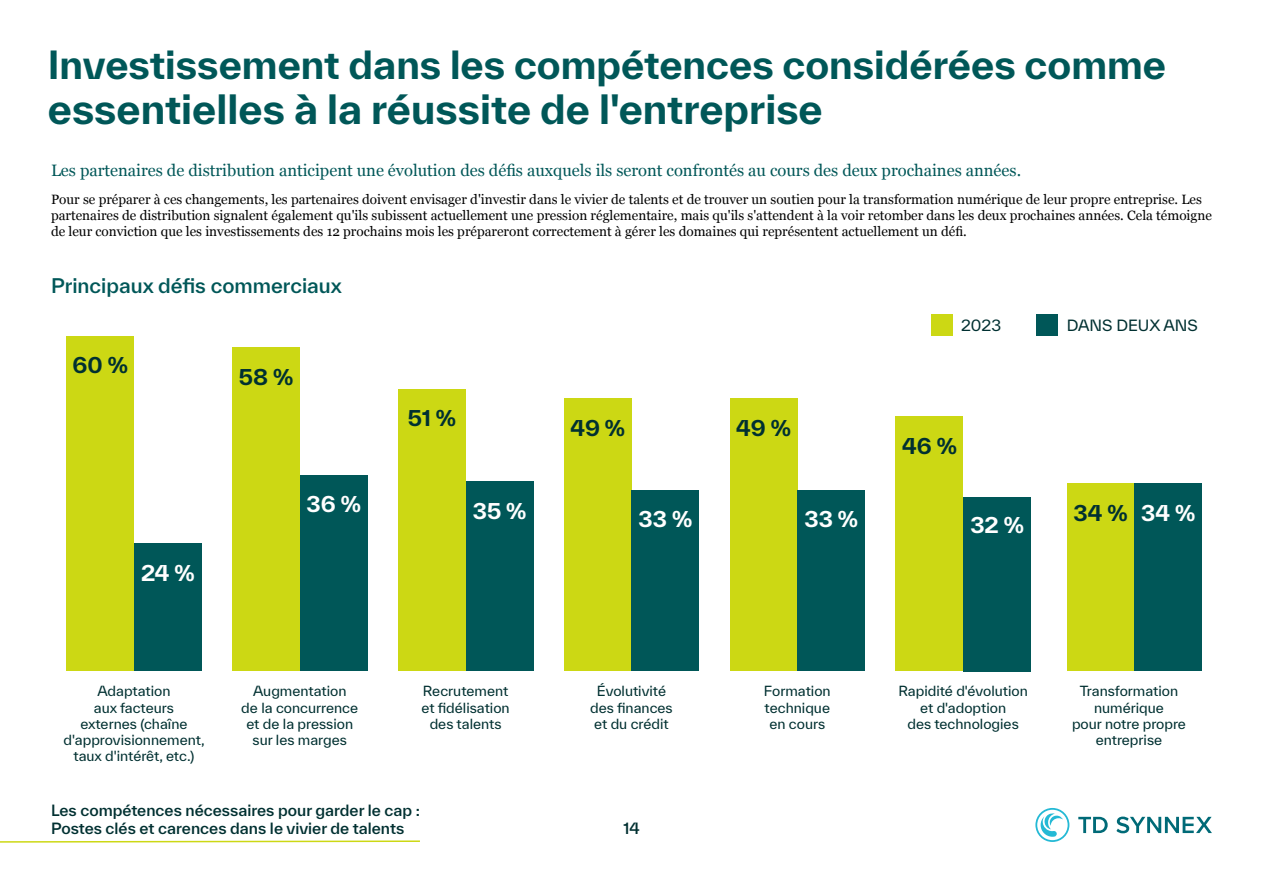
<style>
.page{position:relative;width:1263px;height:893px;background:#fff}
.page>*{position:absolute;margin:0;border:0;box-sizing:border-box;transform-origin:0 0}
.t1{font:700 39px "TWK Everett";color:#005758}
.t2{font:700 37.5px "TWK Everett";color:#005758}
.t3{font:700 21px "TWK Everett";color:#003031}
.t4{font:700 21px "TWK Everett";color:#fff}
.t5{font:500 19.5px "TWK Everett";color:#005758}
.t6{font:16.5px "Georgia";color:#005758}
.t7{font:500 15px/18px "TWK Everett";color:#003031}
.t8{font:15px "TWK Everett";color:#003031}
.t9{font:13.5px/16.2px "Georgia";color:#000}
.t10{font:13.5px/16.2px "TWK Everett";color:#003031;text-align:center}
.s1{color:#fff}
</style>
<div class="page">
<svg style="left:1035px;top:808px;width:34px;height:34px"></svg>
<svg style="left:1078px;top:817px;width:30px;height:16px"></svg>
<svg style="left:1116px;top:817px;width:96px;height:16px"></svg>
<div style="left:931px;top:315px;width:21px;height:21px;background:#ccd814"></div>
<div style="left:1036px;top:315px;width:22px;height:21px;background:#005758"></div>
<div style="left:66px;top:336px;width:68px;height:335px;background:#ccd814"></div>
<div style="left:134px;top:544px;width:68px;height:127px;background:#005758"></div>
<div style="left:232px;top:348px;width:68px;height:323px;background:#ccd814"></div>
<div style="left:300px;top:475px;width:67px;height:196px;background:#005758"></div>
<div style="left:398px;top:389px;width:68px;height:282px;background:#ccd814"></div>
<div style="left:466px;top:482px;width:67px;height:189px;background:#005758"></div>
<div style="left:564px;top:399px;width:68px;height:272px;background:#ccd814"></div>
<div style="left:632px;top:490px;width:67px;height:181px;background:#005758"></div>
<div style="left:730px;top:399px;width:67px;height:272px;background:#ccd814"></div>
<div style="left:797px;top:490px;width:68px;height:181px;background:#005758"></div>
<div style="left:895px;top:417px;width:68px;height:254px;background:#ccd814"></div>
<div style="left:963px;top:497px;width:68px;height:174px;background:#005758"></div>
<div style="left:1067px;top:484px;width:67px;height:187px;background:#ccd814"></div>
<div style="left:1134px;top:484px;width:68px;height:187px;background:#005758"></div>
<svg style="left:0;top:840px;width:420px;height:3px"></svg>
<h2 class="t2" style="left:48px;top:38px;width:1120px">Investissement dans les compétences considérées comme</h2>
<h1 class="t1" style="left:48px;top:82px;width:776px">essentielles à la réussite de l'entreprise</h1>
<p class="t6" style="left:51px;top:158px;width:971px">Les partenaires de distribution anticipent une évolution des défis auxquels ils seront confrontés au cours des deux prochaines années.</p>
<p class="t9" style="left:51px;top:191px;width:1162px">Pour se préparer à ces changements, les partenaires doivent envisager d'investir dans le vivier de talents et de trouver un soutien pour la transformation numérique de leur propre entreprise. Les partenaires de distribution signalent également qu'ils subissent actuellement une pression réglementaire, mais qu'ils s'attendent à la voir retomber dans les deux prochaines années. Cela témoigne de leur conviction que les investissements des 12 prochains mois les prépareront correctement à gérer les domaines qui représentent actuellement un défi.</p>
<h3 class="t5" style="left:51px;top:272px;width:292px">Principaux défis commerciaux</h3>
<h3 class="t3" style="left:73px;top:350px;width:57px">60 %</h3>
<h3 class="t4" style="left:141px;top:558px;width:55px">24 %</h3>
<h3 class="t3" style="left:239px;top:362px;width:56px">58 %</h3>
<h3 class="t4" style="left:307px;top:489px;width:56px">36 %</h3>
<h3 class="t3" style="left:408px;top:403px;width:49px">51 %</h3>
<h3 class="t4" style="left:473px;top:496px;width:55px">35 %</h3>
<h3 class="t3" style="left:570px;top:413px;width:56px">49 %</h3>
<h3 class="t4" style="left:639px;top:504px;width:55px">33 %</h3>
<h3 class="t3" style="left:736px;top:413px;width:56px">49 %</h3>
<h3 class="t4" style="left:804px;top:504px;width:55px">33 %</h3>
<p class="t8" style="left:961px;top:315px;width:42px">2023</p>
<p class="t8" style="left:1067px;top:315px;width:133px">DANS DEUX ANS</p>
<h3 class="t3" style="left:902px;top:431px;width:56px">46 %</h3>
<h3 class="t4" style="left:970px;top:510px;width:55px">32 %</h3>
<h3 class="t3" style="left:1073px;top:498px;width:123px">34 % <span class="s1">34 %</span></h3>
<p class="t10" style="left:64px;top:683px;width:143px">Adaptation<br>aux facteurs<br>externes (chaîne d'approvisionnement, taux d'intérêt, etc.)</p>
<p class="t10" style="left:241px;top:683px;width:118px">Augmentation<br>de la concurrence et de la pression sur les marges</p>
<p class="t10" style="left:421px;top:683px;width:90px">Recrutement et fidélisation des talents</p>
<p class="t10" style="left:590px;top:683px;width:84px">Évolutivité des finances et du crédit</p>
<p class="t10" style="left:764px;top:683px;width:68px">Formation technique en cours</p>
<p class="t10" style="left:898px;top:683px;width:131px">Rapidité d'évolution et d'adoption<br>des technologies</p>
<p class="t10" style="left:1072px;top:683px;width:115px">Transformation numérique<br>pour notre propre entreprise</p>
<p class="t7" style="left:51px;top:801px;width:370px">Les compétences nécessaires pour garder le cap :<br>Postes clés et carences dans le vivier de talents</p>
<p class="t7" style="left:623px;top:819px;width:18px">14</p>
</div>
